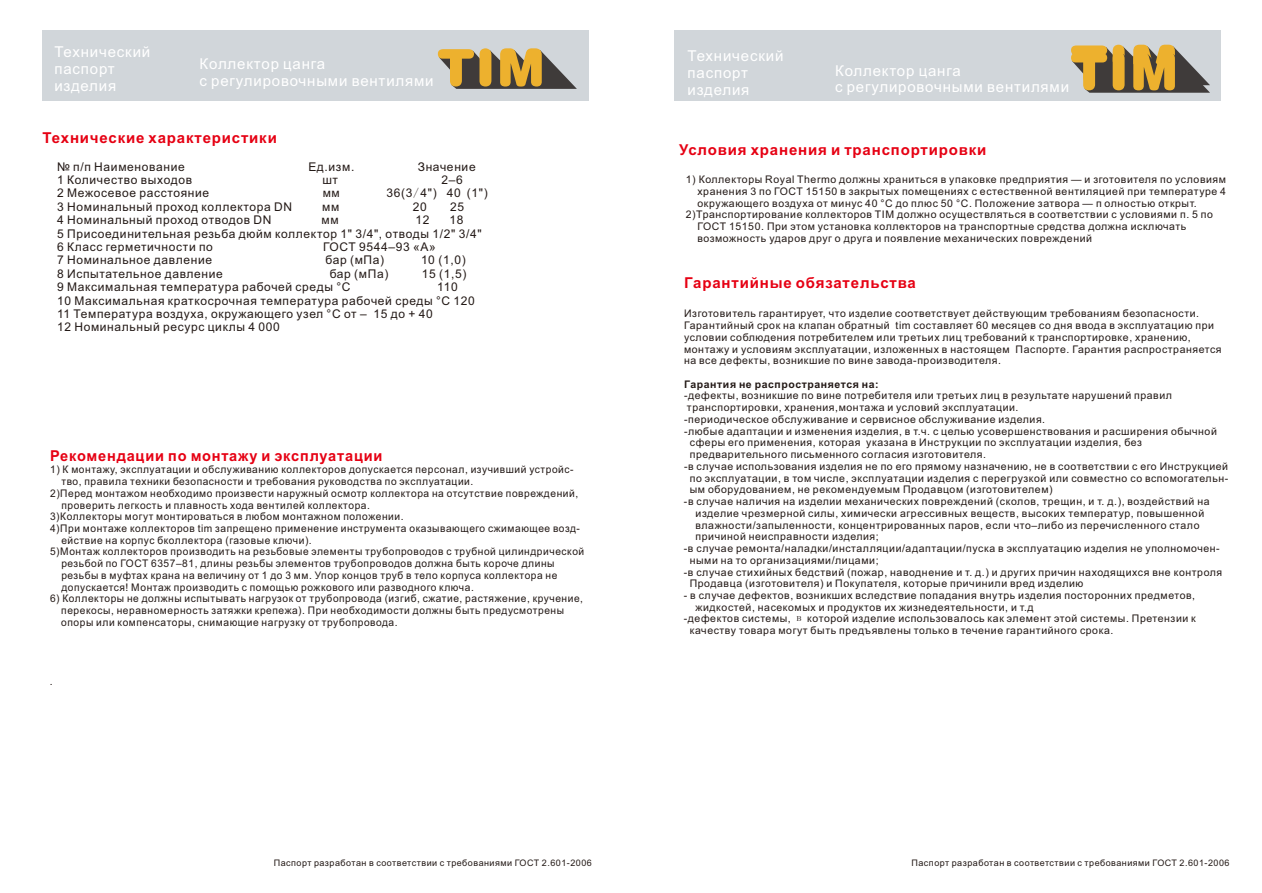
<style>
.page{position:relative;width:1262px;height:893px;background:#fff}
.page>*{position:absolute;margin:0;border:0;box-sizing:border-box;transform-origin:0 0}
.t1{font:15px/16.8px "Arial";letter-spacing:.055em;color:#fff}
.t2{font:700 15px "Arial";letter-spacing:.055em;color:#e60013}
.t3{font:12px/13.4px "Arial";letter-spacing:.055em;color:#231916}
.t4{font:10.5px/11.7px "Arial";letter-spacing:.055em;color:#231916}
.t5{font:700 10.5px "Arial";letter-spacing:.055em;color:#231916}
.t6{font:9px "Arial";letter-spacing:.055em;color:#231916}
.s1{font-family:"Sim Sun"}
</style>
<div class="page">
<div style="left:674px;top:30px;width:546px;height:70px;background:#d1d6da"></div>
<div style="left:43px;top:30px;width:546px;height:70px;background:#d1d6da"></div>
<svg style="left:438px;top:48px;width:139px;height:41px"></svg>
<svg style="left:1071px;top:45px;width:139px;height:48px"></svg>
<h1 class="t1" style="left:54px;top:45px;width:97px">Технический паспорт изделия</h1>
<h1 class="t1" style="left:200px;top:57px;width:235px">Коллектор цанга<br>с регулировочными вентилями</h1>
<h1 class="t1" style="left:687px;top:49px;width:97px">Технический паспорт изделия</h1>
<h1 class="t1" style="left:835px;top:63px;width:235px">Коллектор цанга<br>с регулировочными вентилями</h1>
<h1 class="t2" style="left:43px;top:132px;width:236px">Технические характеристики</h1>
<p class="t3" style="left:57px;top:161px;width:129px">№ п/п Наименование</p>
<p class="t3" style="left:308px;top:161px;width:48px">Ед.изм.</p>
<p class="t3" style="left:418px;top:161px;width:59px">Значение</p>
<p class="t3" style="left:57px;top:174px;width:137px">1 Количество выходов</p>
<p class="t3" style="left:322px;top:174px;width:17px">шт</p>
<p class="t3" style="left:441px;top:174px;width:23px">2–6</p>
<p class="t3" style="left:57px;top:187px;width:154px">2 Межосевое расстояние</p>
<p class="t3" style="left:323px;top:187px;width:19px">мм</p>
<p class="t3" style="left:386px;top:187px;width:103px">36(3<span class="s1">/</span>4") 40 (1")</p>
<p class="t3" style="left:57px;top:201px;width:237px">3 Номинальный проход коллектора DN</p>
<p class="t3" style="left:322px;top:201px;width:19px">мм</p>
<p class="t3" style="left:413px;top:201px;width:15px">20</p>
<p class="t3" style="left:450px;top:201px;width:16px">25</p>
<p class="t3" style="left:57px;top:214px;width:216px">4 Номинальный проход отводов DN</p>
<p class="t3" style="left:321px;top:214px;width:19px">мм</p>
<p class="t3" style="left:415px;top:214px;width:15px">12</p>
<p class="t3" style="left:57px;top:214px;width:426px;text-indent:392px">18<br>5 Присоединительная резьба дюйм коллектор 1" 3/4", отводы 1/2" 3/4"<br>6 Класс герметичности по</p>
<p class="t3" style="left:323px;top:241px;width:114px">ГОСТ 9544–93 «А»</p>
<p class="t3" style="left:57px;top:254px;width:156px">7 Номинальное давление</p>
<p class="t3" style="left:325px;top:254px;width:60px">бар (мПа)</p>
<p class="t3" style="left:421px;top:254px;width:46px">10 (1,0)</p>
<p class="t3" style="left:57px;top:268px;width:167px">8 Испытательное давление</p>
<p class="t3" style="left:330px;top:268px;width:60px">бар (мПа)</p>
<p class="t3" style="left:422px;top:268px;width:46px">15 (1,5)</p>
<p class="t3" style="left:57px;top:281px;width:295px">9 Максимальная температура рабочей среды °C</p>
<p class="t3" style="left:57px;top:281px;width:419px;text-indent:380px">110<br>10 Максимальная краткосрочная температура рабочей среды °C 120<br>11 Температура воздуха, окружающего узел °C от – 15 до + 40<br>12 Номинальный ресурс циклы 4 000</p>
<h1 class="t2" style="left:50px;top:449px;width:334px">Рекомендации по монтажу и эксплуатации</h1>
<p class="t4" style="left:50px;top:465px;width:525px">1) К монтажу, эксплуатации и обслуживанию коллекторов допускается персонал, изучивший устройс-</p>
<p class="t4" style="left:61px;top:476px;width:413px">тво, правила техники безопасности и требования руководства по эксплуатации.</p>
<p class="t4" style="left:50px;top:488px;width:529px">2)Перед монтажом необходимо произвести наружный осмотр коллектора на отсутствие повреждений,</p>
<p class="t4" style="left:61px;top:500px;width:310px">проверить легкость и плавность хода вентилей коллектора.</p>
<p class="t4" style="left:50px;top:511px;width:355px">3)Коллекторы могут монтироваться в любом монтажном положении.</p>
<p class="t4" style="left:50px;top:523px;width:531px">4)При монтаже коллекторов tim запрещено применение инструмента оказывающего сжимающее возд-</p>
<p class="t4" style="left:61px;top:535px;width:252px">ействие на корпус бколлектора (газовые ключи).</p>
<p class="t4" style="left:50px;top:547px;width:536px">5)Монтаж коллекторов производить на резьбовые элементы трубопроводов с трубной цилиндрической</p>
<p class="t4" style="left:61px;top:558px;width:495px">резьбой по ГОСТ 6357–81, длины резьбы элементов трубопроводов должна быть короче длины</p>
<p class="t4" style="left:61px;top:570px;width:497px">резьбы в муфтах крана на величину от 1 до 3 мм. Упор концов труб в тело корпуса коллектора не</p>
<p class="t4" style="left:61px;top:582px;width:414px">допускается! Монтаж производить с помощью рожкового или разводного ключа.</p>
<p class="t4" style="left:61px;top:594px;width:523px;text-indent:-11px">6) Коллекторы не должны испытывать нагрузок от трубопровода (изгиб, сжатие, растяжение, кручение, перекосы, неравномерность затяжки крепежа). При необходимости должны быть предусмотрены опоры или компенсаторы, снимающие нагрузку от трубопровода.</p>
<p class="t4" style="left:50px;top:676px;width:4px">.</p>
<h1 class="t2" style="left:679px;top:144px;width:309px">Условия хранения и транспортировки</h1>
<p class="t4" style="left:686px;top:175px;width:542px">1) Коллекторы Royal Thermo должны храниться в упаковке предприятия — и зготовителя по условиям</p>
<p class="t4" style="left:697px;top:186px;width:530px">хранения 3 по ГОСТ 15150 в закрытых помещениях с естественной вентиляцией при температуре 4</p>
<p class="t4" style="left:697px;top:198px;width:501px">окружающего воздуха от минус 40 °C до плюс 50 °C. Положение затвора — п олностью открыт.</p>
<p class="t4" style="left:686px;top:210px;width:529px">2)Транспортирование коллекторов TIM должно осуществляться в соответствии с условиями п. 5 по</p>
<p class="t4" style="left:697px;top:222px;width:490px">ГОСТ 15150. При этом установка коллекторов на транспортные средства должна исключать</p>
<p class="t4" style="left:697px;top:233px;width:396px">возможность ударов друг о друга и появление механических повреждений</p>
<h1 class="t2" style="left:684px;top:277px;width:233px">Гарантийные обязательства</h1>
<p class="t4" style="left:684px;top:309px;width:539px">Изготовитель гарантирует, что изделие соответствует действующим требованиям безопасности.<br>Гарантийный срок на клапан обратный tim составляет 60 месяцев со дня ввода в эксплуатацию при условии соблюдения потребителем или третьих лиц требований к транспортировке, хранению, монтажу и условиям эксплуатации, изложенных в настоящем Паспорте. Гарантия распространяется на все дефекты, возникшие по вине завода-производителя.</p>
<p class="t5" style="left:684px;top:380px;width:196px">Гарантия не распространяется на:</p>
<p class="t4" style="left:684px;top:391px;width:489px">-дефекты, возникшие по вине потребителя или третьих лиц в результате нарушений правил</p>
<p class="t4" style="left:687px;top:402px;width:333px">транспортировки, хранения,монтажа и условий эксплуатации.</p>
<p class="t4" style="left:684px;top:414px;width:363px">-периодическое обслуживание и сервисное обслуживание изделия.</p>
<p class="t4" style="left:684px;top:426px;width:534px">-любые адаптации и изменения изделия, в т.ч. с целью усовершенствования и расширения обычной</p>
<p class="t4" style="left:690px;top:438px;width:453px">сферы его применения, которая указана в Инструкции по эксплуатации изделия, без</p>
<p class="t4" style="left:690px;top:449px;width:298px">предварительного письменного согласия изготовителя.</p>
<p class="t4" style="left:684px;top:461px;width:545px">-в случае использования изделия не по его прямому назначению, не в соответствии с его Инструкцией</p>
<p class="t4" style="left:690px;top:473px;width:540px">по эксплуатации, в том числе, эксплуатации изделия с перегрузкой или совместно со вспомогательн-</p>
<p class="t4" style="left:690px;top:485px;width:364px">ым оборудованием, не рекомендуемым Продавцом (изготовителем)</p>
<p class="t4" style="left:684px;top:496px;width:527px">-в случае наличия на изделии механических повреждений (сколов, трещин, и т. д.), воздействий на</p>
<p class="t4" style="left:695px;top:508px;width:510px">изделие чрезмерной силы, химически агрессивных веществ, высоких температур, повышенной</p>
<p class="t4" style="left:695px;top:520px;width:505px">влажности/запыленности, концентрированных паров, если что–либо из перечисленного стало</p>
<p class="t4" style="left:695px;top:531px;width:185px">причиной неисправности изделия;</p>
<p class="t4" style="left:684px;top:543px;width:537px">-в случае ремонта/наладки/инсталляции/адаптации/пуска в эксплуатацию изделия не уполномочен-</p>
<p class="t4" style="left:689px;top:555px;width:190px">ными на то организациями/лицами;</p>
<p class="t4" style="left:684px;top:567px;width:540px">-в случае стихийных бедствий (пожар, наводнение и т. д.) и других причин находящихся вне контроля</p>
<p class="t4" style="left:689px;top:578px;width:395px">Продавца (изготовителя) и Покупателя, которые причинили вред изделию</p>
<p class="t4" style="left:684px;top:590px;width:513px">- в случае дефектов, возникших вследствие попадания внутрь изделия посторонних предметов,</p>
<p class="t4" style="left:695px;top:602px;width:339px">жидкостей, насекомых и продуктов их жизнедеятельности, и т.д</p>
<p class="t4" style="left:684px;top:614px;width:513px">-дефектов системы, <span class="s1">в</span> которой изделие использовалось как элемент этой системы. Претензии к</p>
<p class="t4" style="left:689px;top:625px;width:425px">качеству товара могут быть предъявлены только в течение гарантийного срока.</p>
<p class="t6" style="left:274px;top:859px;width:320px">Паспорт разработан в соответствии с требованиями ГОСТ 2.601-2006</p>
<p class="t6" style="left:911px;top:859px;width:320px">Паспорт разработан в соответствии с требованиями ГОСТ 2.601-2006</p>
</div>
